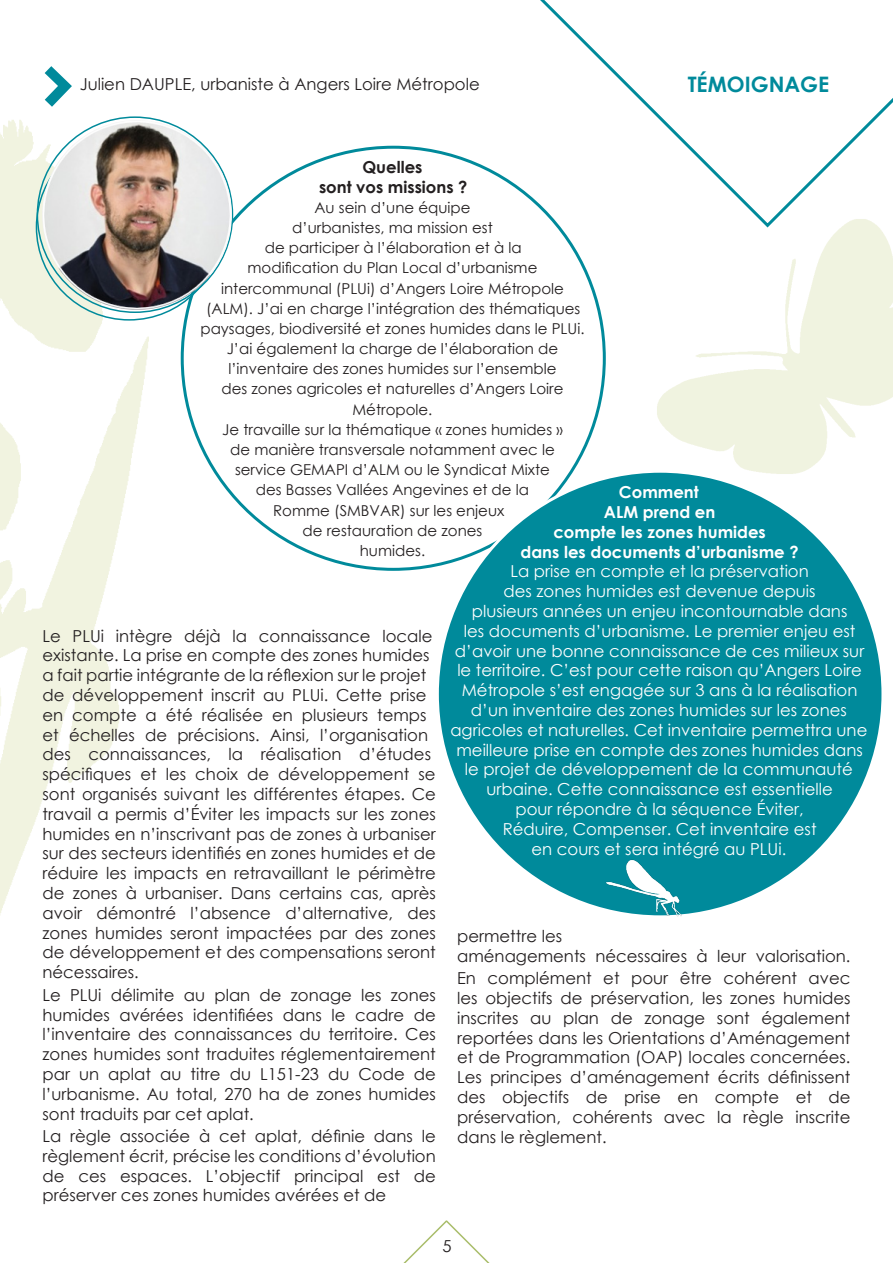
<style>
.page{position:relative;width:893px;height:1263px;background:#fff}
.page>*{position:absolute;margin:0;border:0;box-sizing:border-box;transform-origin:0 0}
.Corps_de_texte{font:700 21.3px "Century Gothic";color:#008a9b}
.Corps_de_texte-2{font:16.5px/19.8px "Century Gothic";color:#231f20;text-align:justify}
.Corps_de_texte-3{font:16.5px/19.8px "Century Gothic";color:#fff;text-align:center}
.Corps_de_texte-4{font:700 16.5px/19.8px "Century Gothic";color:#fff;text-align:center}
.Corps_de_texte-5{font:700 16.5px/20.1px "Century Gothic";color:#231f20;text-align:center}
.Corps_de_texte-6{font:15px/20.1px "Century Gothic";color:#231f20;text-align:center}
</style>
<div class="page">
<svg style="left:536px;top:0;width:357px;height:230px"></svg>
<img style="left:654px;top:215px;width:239px;height:259px">
<img style="left:0;top:72px;width:149px;height:843px">
<img style="left:42px;top:120px;width:190px;height:190px;border-radius:95px">
<svg style="left:403px;top:1220px;width:87px;height:43px"></svg>
<svg style="left:45px;top:66px;width:27px;height:41px"></svg>
<div style="left:437px;top:471px;width:446px;height:446px;background:#008a9b;border-radius:50%"></div>
<img style="left:606px;top:859px;width:76px;height:58px">
<p class="Corps_de_texte-2" style="left:80px;top:74px;width:402px">Julien DAUPLE, urbaniste à Angers Loire Métropole</p>
<p class="Corps_de_texte" style="left:688px;top:68px;width:143px">TÉMOIGNAGE</p>
<p class="Corps_de_texte-5" style="left:319px;top:156px;width:150px">Quelles<br>sont vos missions ?</p>
<p class="Corps_de_texte-6" style="left:200px;top:197px;width:386px">Au sein d’une équipe<br>d’urbanistes, ma mission est<br>de participer à l’élaboration et à la<br>modification du Plan Local d’urbanisme intercommunal (PLUi) d’Angers Loire Métropole (ALM). J’ai en charge l’intégration des thématiques paysages, biodiversité et zones humides dans le PLUi.</p>
<p class="Corps_de_texte-6" style="left:222px;top:338px;width:343px">J’ai également la charge de l’élaboration de l’inventaire des zones humides sur l’ensemble des zones agricoles et naturelles d’Angers Loire Métropole.</p>
<p class="Corps_de_texte-6" style="left:222px;top:419px;width:342px">Je travaille sur la thématique « zones humides » de manière transversale notamment avec le service GEMAPI d’ALM ou le Syndicat Mixte des Basses Vallées Angevines et de la<br>Romme (SMBVAR) sur les enjeux<br>de restauration de zones<br>humides.</p>
<p class="Corps_de_texte-4" style="left:520px;top:481px;width:280px">Comment<br>ALM prend en<br>compte les zones humides<br>dans les documents d’urbanisme ?</p>
<p class="Corps_de_texte-3" style="left:450px;top:561px;width:419px">La prise en compte et la préservation<br>des zones humides est devenue depuis<br>plusieurs années un enjeu incontournable dans<br>les documents d’urbanisme. Le premier enjeu est d’avoir une bonne connaissance de ces milieux sur le territoire. C’est pour cette raison qu’Angers Loire Métropole s’est engagée sur 3 ans à la réalisation d’un inventaire des zones humides sur les zones agricoles et naturelles. Cet inventaire permettra une meilleure prise en compte des zones humides dans le projet de développement de la communauté urbaine. Cette connaissance est essentielle<br>pour répondre à la séquence Éviter,<br>Réduire, Compenser. Cet inventaire est<br>en cours et sera intégré au PLUi.</p>
<p class="Corps_de_texte-2" style="left:43px;top:625px;width:395px;text-align:left">Le PLUi intègre déjà la connaissance locale existante. La prise en compte des zones humides a fait partie intégrante de la réflexion sur le projet de développement inscrit au PLUi. Cette prise en compte a été réalisée en plusieurs temps et échelles de précisions. Ainsi, l’organisation des connaissances, la réalisation d’études spécifiques et les choix de développement se sont organisés suivant les différentes étapes. Ce travail a permis d’Éviter les impacts sur les zones humides en n’inscrivant pas de zones à urbaniser sur des secteurs identifiés en zones humides et de réduire les impacts en retravaillant le périmètre de zones à urbaniser. Dans certains cas, après avoir démontré l’absence d’alternative, des zones humides seront impactées par des zones de développement et des compensations seront nécessaires.</p>
<p class="Corps_de_texte-2" style="left:43px;top:984px;width:395px">Le PLUi délimite au plan de zonage les zones humides avérées identifiées dans le cadre de l’inventaire des connaissances du territoire. Ces zones humides sont traduites réglementairement par un aplat au titre du L151-23 du Code de l’urbanisme. Au total, 270 ha de zones humides sont traduits par cet aplat.</p>
<p class="Corps_de_texte-2" style="left:43px;top:1126px;width:395px">La règle associée à cet aplat, définie dans le règlement écrit, précise les conditions d’évolution de ces espaces. L’objectif principal est de préserver ces zones humides avérées et de</p>
<p class="Corps_de_texte-2" style="left:457px;top:926px;width:107px">permettre les</p>
<p class="Corps_de_texte-2" style="left:457px;top:944px;width:395px;line-height:22.5px">aménagements nécessaires à leur valorisation.<br>En complément et pour être cohérent avec</p>
<p class="Corps_de_texte-2" style="left:457px;top:988px;width:395px">les objectifs de préservation, les zones humides inscrites au plan de zonage sont également reportées dans les Orientations d’Aménagement et de Programmation (OAP) locales concernées.<br>Les principes d’aménagement écrits définissent des objectifs de prise en compte et de préservation, cohérents avec la règle inscrite dans le règlement.</p>
<p class="Corps_de_texte-2" style="left:443px;top:1236px;width:11px">5</p>
</div>
